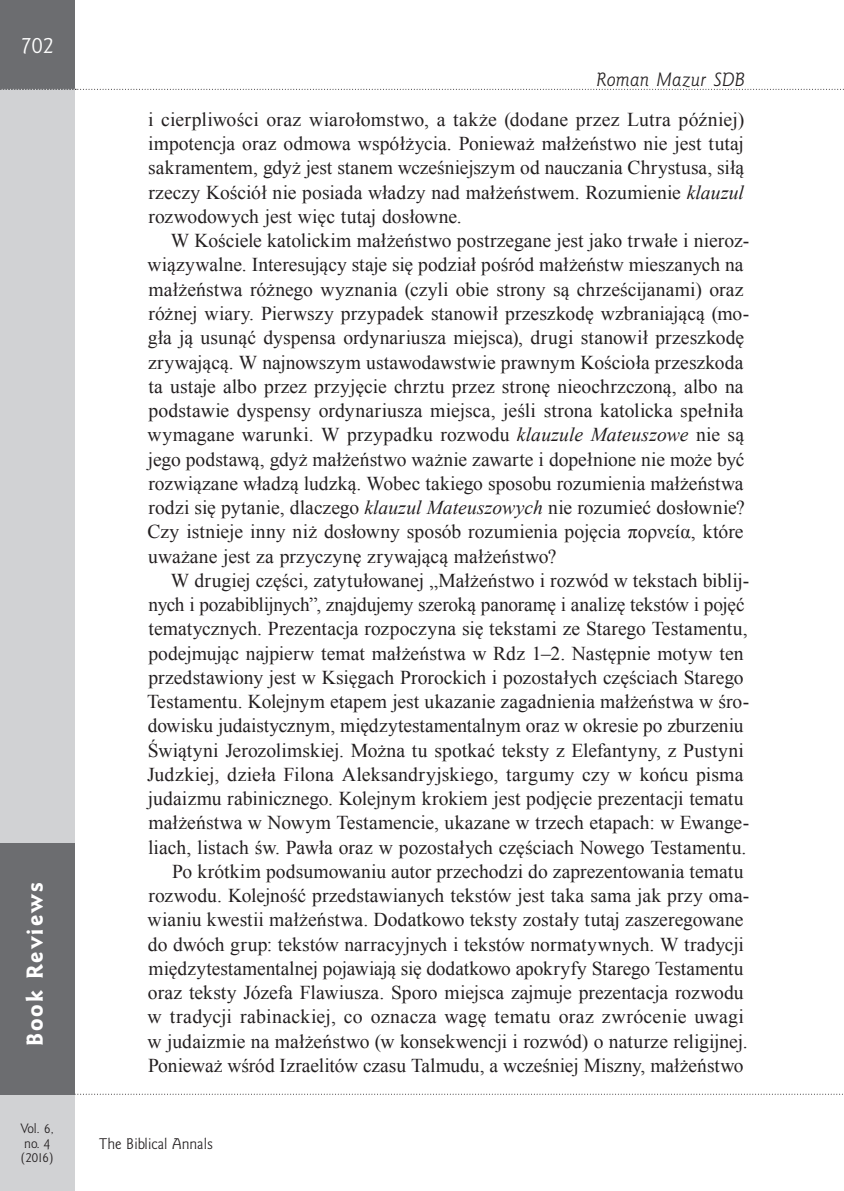
<style>
.page{position:relative;width:844px;height:1191px;background:#fff}
.page>*{position:absolute;margin:0;border:0;box-sizing:border-box;transform-origin:0 0}
.t1{font:21px "Goldy EFN Heavy";letter-spacing:.095em;color:#fff}
.t2{font:21px "Goldy EFN";color:#fff}
.Akapit{font:19.6px/24.3px "Times New Roman";color:#231f20}
.t3{font:italic 17.5px "Goldy EFN";letter-spacing:.015em;color:#231f20}
.t4{font:14px "Goldy EFN";color:#231f20}
.t5{font:12.25px/14.7px "Goldy EFN";color:#231f20}
.s1{font-style:italic}
</style>
<div class="page">
<div style="left:0;top:0;width:74px;height:1191px;background:#d1d2d4"></div>
<div style="left:0;top:0;width:74px;height:89px;background:#6c6d70"></div>
<svg style="left:74px;top:1093px;width:769px;height:1px"></svg>
<div style="left:0;top:843px;width:74px;height:251px;background:#6c6d70"></div>
<svg style="left:0;top:89px;width:844px;height:1px"></svg>
<p class="t2" style="left:21px;top:33px;width:34px">702</p>
<p class="t1" style="left:22px;top:1045px;width:165px;rotate:-90deg">Book Reviews</p>
<p class="t5" style="left:21px;top:1121px;width:35px">Vol. 6, no. 4 (2016)</p>
<p class="t3" style="left:596px;top:70px;width:150px">Roman Mazur SDB</p>
<p class="Akapit" style="left:148px;top:107px;width:597px;text-align:justify">i cierpliwości oraz wiarołomstwo, a także (dodane przez Lutra później) impotencja oraz odmowa współżycia. Ponieważ małżeństwo nie jest tutaj sakramentem, gdyż jest stanem wcześniejszym od nauczania Chrystusa, siłą rzeczy Kościół nie posiada władzy nad małżeństwem. Rozumienie <span class="s1">klauzul </span>rozwodowych jest więc tutaj dosłowne.</p>
<p class="Akapit" style="left:147px;top:228px;width:603px;text-indent:23px">W Kościele katolickim małżeństwo postrzegane jest jako trwałe i nieroz&shy;wiązywalne. Interesujący staje się podział pośród małżeństw mieszanych na małżeństwa różnego wyznania (czyli obie strony są chrześcijanami) oraz różnej wiary. Pierwszy przypadek stanowił przeszkodę wzbraniającą (mo&shy;gła ją usunąć dyspensa ordynariusza miejsca), drugi stanowił przeszkodę zrywającą. W najnowszym ustawodawstwie prawnym Kościoła przeszkoda ta ustaje albo przez przyjęcie chrztu przez stronę nieochrzczoną, albo na podstawie dyspensy ordynariusza miejsca, jeśli strona katolicka spełniła wymagane warunki. W przypadku rozwodu <span class="s1">klauzule Mateuszowe</span> nie są jego podstawą, gdyż małżeństwo ważnie zawarte i dopełnione nie może być rozwiązane władzą ludzką. Wobec takiego sposobu rozumienia małżeństwa rodzi się pytanie, dlaczego <span class="s1">klauzul Mateuszowych</span> nie rozumieć dosłownie?<br>Czy istnieje inny niż dosłowny sposób rozumienia pojęcia πορνεία, które uważane jest za przyczynę zrywającą małżeństwo?</p>
<p class="Akapit" style="left:147px;top:568px;width:603px;text-indent:24px">W drugiej części, zatytułowanej „Małżeństwo i rozwód w tekstach biblij&shy;nych i pozabiblijnych”, znajdujemy szeroką panoramę i analizę tekstów i pojęć tematycznych. Prezentacja rozpoczyna się tekstami ze Starego Testamentu, podejmując najpierw temat małżeństwa w Rdz 1–2. Następnie motyw ten przedstawiony jest w Księgach Prorockich i pozostałych częściach Starego Testamentu. Kolejnym etapem jest ukazanie zagadnienia małżeństwa w śro&shy;dowisku judaistycznym, międzytestamentalnym oraz w okresie po zburzeniu Świątyni Jerozolimskiej. Można tu spotkać teksty z Elefantyny, z Pustyni Judzkiej, dzieła Filona Aleksandryjskiego, targumy czy w końcu pisma judaizmu rabinicznego. Kolejnym krokiem jest podjęcie prezentacji tematu małżeństwa w Nowym Testamencie, ukazane w trzech etapach: w Ewange&shy;liach, listach św. Pawła oraz w pozostałych częściach Nowego Testamentu.</p>
<p class="Akapit" style="left:147px;top:858px;width:603px;text-indent:25px">Po krótkim podsumowaniu autor przechodzi do zaprezentowania tematu rozwodu. Kolejność przedstawianych tekstów jest taka sama jak przy oma&shy;wianiu kwestii małżeństwa. Dodatkowo teksty zostały tutaj zaszeregowane do dwóch grup: tekstów narracyjnych i tekstów normatywnych. W tradycji międzytestamentalnej pojawiają się dodatkowo apokryfy Starego Testamentu oraz teksty Józefa Flawiusza. Sporo miejsca zajmuje prezentacja rozwodu w tradycji rabinackiej, co oznacza wagę tematu oraz zwrócenie uwagi w judaizmie na małżeństwo (w konsekwencji i rozwód) o naturze religijnej.<br>Ponieważ wśród Izraelitów czasu Talmudu, a wcześniej Miszny, małżeństwo</p>
<p class="t4" style="left:99px;top:1134px;width:115px">The Biblical Annals</p>
</div>
